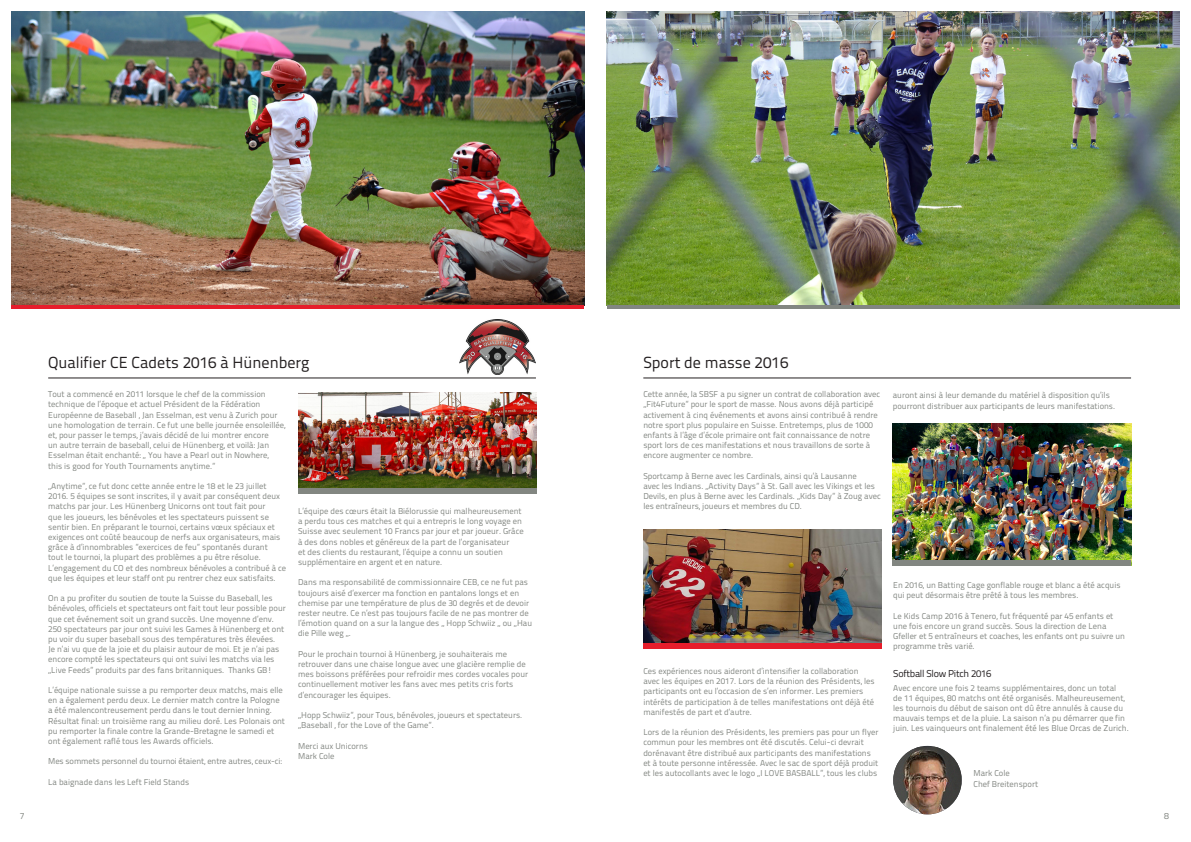
<style>
.page{position:relative;width:1191px;height:842px;background:#fff}
.page>*{position:absolute;margin:0;border:0;box-sizing:border-box;transform-origin:0 0}
.t1{font:16px "Titillium Text 22 L";color:#231f20}
.t2{font:10px "Titillium Text 22 L";letter-spacing:-.025em;color:#231f20}
.t3{font:9px "Titillium Text 22 L";color:#828681}
.t4{font:8.5px/10.2px "Titillium Text 22 L";color:#828681}
</style>
<div class="page">
<img style="left:607px;top:11px;width:572px;height:294px">
<img style="left:11px;top:11px;width:573px;height:294px">
<hr style="left:643px;top:377px;width:488px;height:1px;background:#231f20">
<hr style="left:48px;top:377px;width:488px;height:1px;background:#231f20">
<hr style="left:607px;top:305px;width:572px;height:4px;background:#828681">
<hr style="left:11px;top:305px;width:573px;height:4px;background:#e61d2b">
<img style="left:643px;top:530px;width:238px;height:113px">
<img style="left:893px;top:423px;width:238px;height:137px">
<div style="left:893px;top:560px;width:238px;height:6px;background:#828681"></div>
<div style="left:643px;top:643px;width:238px;height:6px;background:#e61d2b"></div>
<img style="left:460px;top:320px;width:76px;height:54px">
<img style="left:298px;top:392px;width:238px;height:96px">
<div style="left:298px;top:488px;width:238px;height:5px;background:#828681"></div>
<img style="left:893px;top:747px;width:68px;height:67px">
<p class="t1" style="left:48px;top:350px;width:263px">Qualifier CE Cadets 2016 à Hünenberg</p>
<p class="t1" style="left:643px;top:350px;width:147px">Sport de masse 2016</p>
<p class="t4" style="left:643px;top:389px;width:238px">Cette année, la SBSF a pu signer un contrat de collaboration avec „Fit4Future” pour le sport de masse. Nous avons déjà participé activement à cinq événements et avons ainsi contribué à rendre notre sport plus populaire en Suisse. Entretemps, plus de 1000 enfants à l’âge d’école primaire ont fait connaissance de notre sport lors de ces manifestations et nous travaillons de sorte à encore augmenter ce nombre.</p>
<p class="t4" style="left:643px;top:470px;width:239px">Sportcamp à Berne avec les Cardinals, ainsi qu’à Lausanne<br>avec les Indians. „Activity Days” à St. Gall avec les Vikings et les Devils, en plus à Berne avec les Cardinals. „Kids Day” à Zoug avec les entraîneurs, joueurs et membres du CD.</p>
<p class="t4" style="left:48px;top:389px;width:239px">Tout a commencé en 2011 lorsque le chef de la commission technique de l’époque et actuel Président de la Fédération Européenne de Baseball , Jan Esselman, est venu à Zurich pour une homologation de terrain. Ce fut une belle journée ensoleillée, et, pour passer le temps, j’avais décidé de lui montrer encore<br>un autre terrain de baseball, celui de Hünenberg, et voilà: Jan Esselman était enchanté: „ You have a Pearl out in Nowhere,<br>this is good for Youth Tournaments anytime.”</p>
<p class="t4" style="left:48px;top:480px;width:240px">„Anytime”, ce fut donc cette année entre le 18 et le 23 juillet 2016. 5 équipes se sont inscrites, il y avait par conséquent deux matchs par jour. Les Hünenberg Unicorns ont tout fait pour<br>que les joueurs, les bénévoles et les spectateurs puissent se sentir bien. En préparant le tournoi, certains vœux spéciaux et exigences ont coûté beaucoup de nerfs aux organisateurs, mais grâce à d’innombrables ”exercices de feu” spontanés durant<br>tout le tournoi, la plupart des problèmes a pu être résolue.<br>L’engagement du CO et des nombreux bénévoles a contribué à ce que les équipes et leur staff ont pu rentrer chez eux satisfaits.</p>
<p class="t4" style="left:48px;top:593px;width:239px">On a pu profiter du soutien de toute la Suisse du Baseball, les bénévoles, officiels et spectateurs ont fait tout leur possible pour que cet événement soit un grand succès. Une moyenne d’env.<br>250 spectateurs par jour ont suivi les Games à Hünenberg et ont pu voir du super baseball sous des températures très élevées.<br>Je n’ai vu que de la joie et du plaisir autour de moi. Et je n’ai pas encore compté les spectateurs qui ont suivi les matchs via les „Live Feeds” produits par des fans britanniques. Thanks GB!</p>
<p class="t4" style="left:48px;top:684px;width:238px">L’équipe nationale suisse a pu remporter deux matchs, mais elle en a également perdu deux. Le dernier match contre la Pologne a été malencontreusement perdu dans le tout dernier Inning.<br>Résultat final: un troisième rang au milieu doré. Les Polonais ont pu remporter la finale contre la Grande-Bretagne le samedi et ont également raflé tous les Awards officiels.</p>
<p class="t4" style="left:48px;top:756px;width:235px">Mes sommets personnel du tournoi étaient, entre autres, ceux-ci:</p>
<p class="t4" style="left:48px;top:776px;width:142px">La baignade dans les Left Field Stands</p>
<p class="t4" style="left:298px;top:505px;width:227px">L’équipe des cœurs était la Biélorussie qui malheureusement a perdu tous ces matches et qui a entrepris le long voyage en Suisse avec seulement 10 Francs par jour et par joueur. Grâce à des dons nobles et généreux de la part de l’organisateur<br>et des clients du restaurant, l’équipe a connu un soutien supplémentaire en argent et en nature.</p>
<p class="t4" style="left:298px;top:577px;width:235px">Dans ma responsabilité de commissionnaire CEB, ce ne fut pas toujours aisé d’exercer ma fonction en pantalons longs et en chemise par une température de plus de 30 degrés et de devoir rester neutre. Ce n’est pas toujours facile de ne pas montrer de l’émotion quand on a sur la langue des „ Hopp Schwiiz „ ou „Hau die Pille weg „.</p>
<p class="t4" style="left:298px;top:648px;width:231px">Pour le prochain tournoi à Hünenberg, je souhaiterais me retrouver dans une chaise longue avec une glacière remplie de mes boissons préférées pour refroidir mes cordes vocales pour continuellement motiver les fans avec mes petits cris forts d’encourager les équipes.</p>
<p class="t4" style="left:298px;top:709px;width:226px">„Hopp Schwiiz”, pour Tous, bénévoles, joueurs et spectateurs. „Baseball , for the Love of the Game”.</p>
<p class="t4" style="left:298px;top:740px;width:71px">Merci aux Unicorns</p>
<p class="t4" style="left:298px;top:750px;width:38px">Mark Cole</p>
<p class="t4" style="left:643px;top:665px;width:233px">Ces expériences nous aideront d’intensifier la collaboration avec les équipes en 2017. Lors de la réunion des Présidents, les participants ont eu l’occasion de s’en informer. Les premiers intérêts de participation à de telles manifestations ont déjà été manifestés de part et d’autre.</p>
<p class="t4" style="left:643px;top:727px;width:237px">Lors de la réunion des Présidents, les premiers pas pour un flyer commun pour les membres ont été discutés. Celui-ci devrait dorénavant être distribué aux participants des manifestations et à toute personne intéressée. Avec le sac de sport déjà produit et les autocollants avec le logo „I LOVE BASBALL”, tous les clubs</p>
<p class="t4" style="left:893px;top:390px;width:224px">auront ainsi à leur demande du matériel à disposition qu’ils pourront distribuer aux participants de leurs manifestations.</p>
<p class="t4" style="left:893px;top:580px;width:229px">En 2016, un Batting Cage gonflable rouge et blanc a été acquis qui peut désormais être prêté à tous les membres.</p>
<p class="t4" style="left:893px;top:610px;width:233px">Le Kids Camp 2016 à Tenero, fut fréquenté par 45 enfants et une fois encore un grand succès. Sous la direction de Lena Gfeller et 5 entraîneurs et coaches, les enfants ont pu suivre un programme très varié.</p>
<p class="t2" style="left:893px;top:666px;width:100px">Softball Slow Pitch 2016</p>
<p class="t4" style="left:893px;top:682px;width:237px">Avec encore une fois 2 teams supplémentaires, donc un total<br>de 11 équipes, 80 matchs ont été organisés. Malheureusement, les tournois du début de saison ont dû être annulés à cause du mauvais temps et de la pluie. La saison n’a pu démarrer que fin juin. Les vainqueurs ont finalement été les Blue Orcas de Zurich.</p>
<p class="t4" style="left:973px;top:768px;width:38px">Mark Cole</p>
<p class="t4" style="left:973px;top:778px;width:66px">Chef Breitensport</p>
<p class="t3" style="left:20px;top:809px;width:6px">7</p>
<p class="t3" style="left:1164px;top:809px;width:6px">8</p>
</div>
